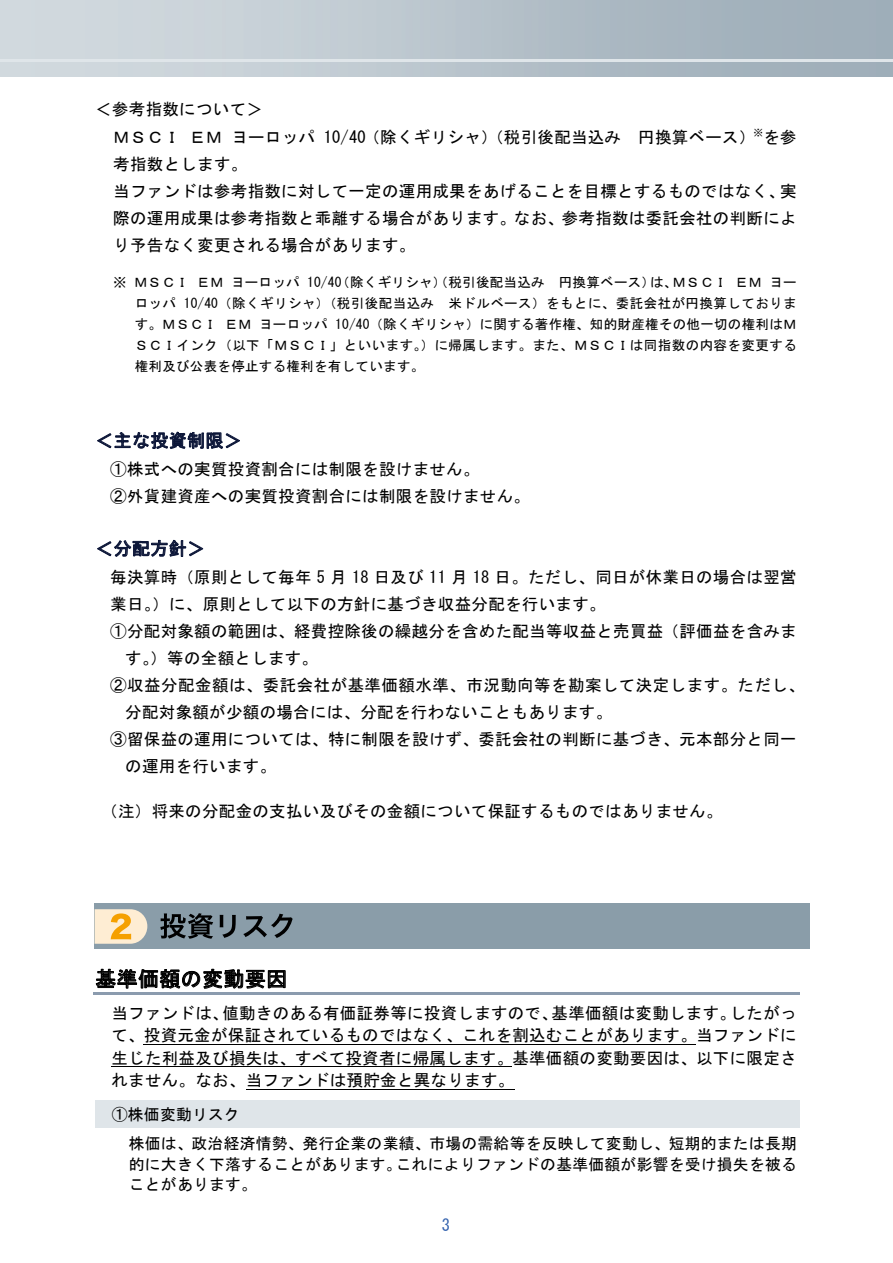
<style>
.page{position:relative;width:893px;height:1263px;background:#fff}
.page>*{position:absolute;margin:0;border:0;box-sizing:border-box;transform-origin:0 0}
.t1{font:21px "MS Gothic";letter-spacing:.02em;color:#000}
.t2{font:18px "MS Gothic";letter-spacing:.02em;color:#0c1638}
.t3{font:16.5px/27.2px "MS Gothic";letter-spacing:.02em;color:#000}
.t4{font:16.5px "MS Gothic";color:#3362ae}
.t5{font:15.75px/29.5px "MS Gothic";letter-spacing:.015em;color:#000}
.t6{font:13.5px/21px "MS Gothic";letter-spacing:.035em;color:#000;text-align:justify}
</style>
<div class="page">
<hr style="left:0;top:60px;width:893px;height:2px;background:#dfe5e9">
<svg style="left:97px;top:432px;width:143px;height:17px"></svg>
<svg style="left:97px;top:540px;width:107px;height:17px"></svg>
<svg style="left:96px;top:969px;width:190px;height:20px"></svg>
<hr style="left:93px;top:992px;width:706px;height:3px;background:#8b9bae">
<hr style="left:144px;top:1044px;width:552px;height:1px;background:#000">
<hr style="left:111px;top:1066px;width:401px;height:1px;background:#000">
<hr style="left:246px;top:1089px;width:268px;height:1px;background:#000">
<div style="left:95px;top:1100px;width:705px;height:27px;background:#dfe5e9"></div>
<div style="left:95px;top:904px;width:715px;height:45px;background:#8a9da9"></div>
<svg style="left:160px;top:913px;width:53px;height:26px"></svg>
<svg style="left:220px;top:915px;width:16px;height:23px"></svg>
<svg style="left:243px;top:914px;width:50px;height:24px"></svg>
<svg style="left:95px;top:909px;width:52px;height:35px;background:#f3d8aa"></svg>
<p class="t3" style="left:113px;top:96px;width:685px;text-indent:-18px">＜参考指数について＞<br>ＭＳＣＩ ＥＭ ヨーロッパ 10/40（除くギリシャ）（税引後配当込み 円換算ベース）<sup>※</sup>を参考指数とします。<br>当ファンドは参考指数に対して一定の運用成果をあげることを目標とするものではなく、実際の運用成果は参考指数と乖離する場合があります。なお、参考指数は委託会社の判断により予告なく変更される場合があります。</p>
<p class="t6" style="left:135px;top:271px;width:664px;text-indent:-21px">※ ＭＳＣＩ ＥＭ ヨーロッパ 10/40（除くギリシャ）（税引後配当込み 円換算ベース）は、ＭＳＣＩ ＥＭ ヨーロッパ 10/40（除くギリシャ）（税引後配当込み 米ドルベース）をもとに、委託会社が円換算しております。ＭＳＣＩ ＥＭ ヨーロッパ 10/40（除くギリシャ）に関する著作権、知的財産権その他一切の権利はＭＳＣＩインク（以下「ＭＳＣＩ」といいます。）に帰属します。また、ＭＳＣＩは同指数の内容を変更する権利及び公表を停止する権利を有しています。</p>
<p class="t2" style="left:95px;top:431px;width:148px">＜主な投資制限＞</p>
<p class="t3" style="left:110px;top:455px;width:421px">①株式への実質投資割合には制限を設けません。<br>②外貨建資産への実質投資割合には制限を設けません。</p>
<p class="t2" style="left:95px;top:539px;width:111px">＜分配方針＞</p>
<p class="t3" style="left:110px;top:563px;width:688px">毎決算時（原則として毎年 5 月 18 日及び 11 月 18 日。ただし、同日が休業日の場合は翌営</p>
<p class="t3" style="left:110px;top:590px;width:497px">業日。）に、原則として以下の方針に基づき収益分配を行います。</p>
<p class="t3" style="left:110px;top:617px;width:688px">①分配対象額の範囲は、経費控除後の繰越分を含めた配当等収益と売買益（評価益を含みま</p>
<p class="t3" style="left:125px;top:644px;width:194px">す。）等の全額とします。</p>
<p class="t3" style="left:110px;top:671px;width:696px">②収益分配金額は、委託会社が基準価額水準、市況動向等を勘案して決定します。ただし、</p>
<p class="t3" style="left:125px;top:698px;width:488px">分配対象額が少額の場合には、分配を行わないこともあります。</p>
<p class="t3" style="left:110px;top:725px;width:688px">③留保益の運用については、特に制限を設けず、委託会社の判断に基づき、元本部分と同一</p>
<p class="t3" style="left:125px;top:752px;width:152px">の運用を行います。</p>
<p class="t3" style="left:101px;top:797px;width:623px">（注）将来の分配金の支払い及びその金額について保証するものではありません。</p>
<p class="t1" style="left:95px;top:968px;width:193px">基準価額の変動要因</p>
<p class="t3" style="left:111px;top:1001px;width:687px;line-height:22.5px;text-align:justify">当ファンドは、値動きのある有価証券等に投資しますので、基準価額は変動します。したがって、投資元金が保証されているものではなく、これを割込むことがあります。当ファンドに生じた利益及び損失は、すべて投資者に帰属します。基準価額の変動要因は、以下に限定されません。なお、当ファンドは預貯金と異なります。</p>
<p class="t5" style="left:129px;top:1099px;width:669px;text-indent:-17px">①株価変動リスク<br>株価は、政治経済情勢、発行企業の業績、市場の需給等を反映して変動し、短期的または長期</p>
<p class="t5" style="left:129px;top:1154px;width:669px;line-height:20.4px">的に大きく下落することがあります。これによりファンドの基準価額が影響を受け損失を被ることがあります。</p>
<p class="t4" style="left:442px;top:1217px;width:10px">3</p>
</div>
